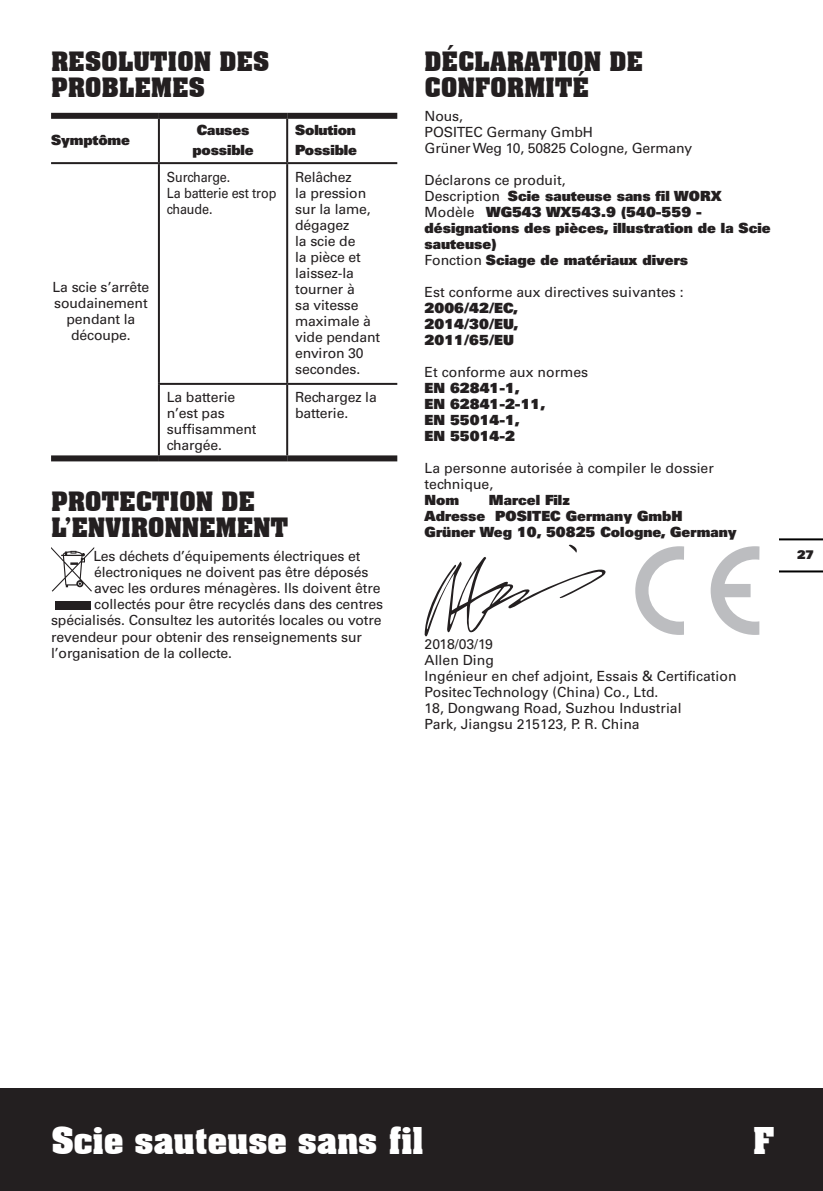
<style>
.page{position:relative;width:823px;height:1191px;background:#fff}
.page>*{position:absolute;margin:0;border:0;box-sizing:border-box;transform-origin:0 0}
.t1{font:700 36px "Aachen BT";letter-spacing:-.025em;color:#fff}
.t2{font:700 26px/26px "Aachen BT";letter-spacing:-.01em;color:#231f20}
.t3{font:14px/16px "Univers";letter-spacing:-.01em;color:#231f20}
.t4{font:900 14px/16px "Univers";color:#231f20}
.t5{font:14px/16px "Univers";letter-spacing:-.01em;color:#231f20;scale:.9 1}
.t6{font:900 12px "Univers";color:#231f20}
.s1{font-weight:400}
</style>
<div class="page">
<div style="left:0;top:1089px;width:822px;height:102px;background:#231f20"></div>
<hr style="left:779px;top:570px;width:43px;height:2px;background:#000">
<hr style="left:779px;top:538px;width:43px;height:2px;background:#000">
<hr style="left:158px;top:119px;width:2px;height:43px;background:#231f20">
<hr style="left:286px;top:119px;width:2px;height:43px;background:#231f20">
<hr style="left:158px;top:164px;width:2px;height:219px;background:#231f20">
<hr style="left:286px;top:164px;width:2px;height:219px;background:#231f20">
<hr style="left:158px;top:385px;width:2px;height:70px;background:#231f20">
<hr style="left:286px;top:385px;width:2px;height:70px;background:#231f20">
<div style="left:51px;top:455px;width:108px;height:6px;background:#231f20"></div>
<div style="left:159px;top:455px;width:128px;height:6px;background:#231f20"></div>
<div style="left:287px;top:455px;width:110px;height:6px;background:#231f20"></div>
<div style="left:51px;top:113px;width:108px;height:6px;background:#231f20"></div>
<div style="left:159px;top:113px;width:128px;height:6px;background:#231f20"></div>
<div style="left:287px;top:113px;width:110px;height:6px;background:#231f20"></div>
<hr style="left:51px;top:162px;width:108px;height:2px;background:#231f20">
<hr style="left:159px;top:162px;width:128px;height:2px;background:#231f20">
<hr style="left:287px;top:162px;width:110px;height:2px;background:#231f20">
<hr style="left:158px;top:383px;width:129px;height:2px;background:#231f20">
<hr style="left:287px;top:383px;width:110px;height:2px;background:#231f20">
<svg style="left:51px;top:547px;width:43px;height:44px"></svg>
<div style="left:55px;top:600px;width:35px;height:9px;background:#231f20"></div>
<svg style="left:424px;top:544px;width:182px;height:93px"></svg>
<svg style="left:635px;top:546px;width:48px;height:89px"></svg>
<svg style="left:710px;top:546px;width:49px;height:89px"></svg>
<h2 class="t2" style="left:51px;top:48px;width:220px">RESOLUTION DES<br>PROBLEMES</h2>
<p class="t4" style="left:51px;top:132px;width:80px">Symptôme</p>
<p class="t4" style="left:192px;top:120px;width:63px;line-height:20px;text-align:center">Causes possible</p>
<p class="t4" style="left:295px;top:120px;width:63px;line-height:20px">Solution<br>Possible</p>
<p class="t5" style="left:167px;top:169px;width:123px">Surcharge.<br>La batterie est trop chaude.</p>
<p class="t3" style="left:295px;top:169px;width:86px">Relâchez<br>la pression sur la lame, dégagez<br>la scie de<br>la pièce et laissez-la tourner à<br>sa vitesse maximale à vide pendant environ 30 secondes.</p>
<p class="t3" style="left:167px;top:389px;width:91px">La batterie n’est pas suffisamment chargée.</p>
<p class="t3" style="left:295px;top:389px;width:83px">Rechargez la batterie.</p>
<h2 class="t2" style="left:51px;top:488px;width:238px">PROTECTION DE<br>L’ENVIRONNEMENT</h2>
<p class="t3" style="left:93px;top:548px;width:268px">Les déchets d’équipements électriques et</p>
<p class="t3" style="left:94px;top:564px;width:275px">électroniques ne doivent pas être déposés</p>
<p class="t3" style="left:94px;top:580px;width:288px">avec les ordures ménagères. Ils doivent être</p>
<p class="t3" style="left:94px;top:596px;width:290px">collectés pour être recyclés dans des centres</p>
<p class="t3" style="left:51px;top:612px;width:332px">spécialisés. Consultez les autorités locales ou votre</p>
<p class="t3" style="left:51px;top:628px;width:312px">revendeur pour obtenir des renseignements sur</p>
<p class="t3" style="left:51px;top:644px;width:182px">l’organisation de la collecte.</p>
<p class="t3" style="left:53px;top:279px;width:98px;text-align:center">La scie s’arrête soudainement pendant la découpe.</p>
<h2 class="t2" style="left:424px;top:48px;width:220px">DÉCLARATION DE<br>CONFORMITÉ</h2>
<p class="t3" style="left:424px;top:108px;width:269px">Nous,<br>POSITEC Germany GmbH<br>Grüner Weg 10, 50825 Cologne, Germany</p>
<p class="t4" style="left:424px;top:171px;width:347px"><span class="s1">Déclarons ce produit,<br>Description</span> Scie sauteuse sans fil WORX<br><span class="s1">Modèle</span> WG543 WX543.9 (540-559 - désignations des pièces, illustration de la Scie sauteuse)<br><span class="s1">Fonction</span> Sciage de matériaux divers</p>
<p class="t3" style="left:424px;top:284px;width:260px">Est conforme aux directives suivantes :</p>
<p class="t4" style="left:424px;top:299px;width:95px;text-align:justify">2006/42/EC, 2014/30/EU, 2011/65/EU</p>
<p class="t3" style="left:424px;top:364px;width:165px">Et conforme aux normes</p>
<p class="t4" style="left:424px;top:379px;width:122px">EN 62841-1,<br>EN 62841-2-11,<br>EN 55014-1,<br>EN 55014-2</p>
<p class="t3" style="left:424px;top:460px;width:290px">La personne autorisée à compiler le dossier technique,</p>
<p class="t4" style="left:424px;top:491px;width:36px">Nom</p>
<p class="t4" style="left:424px;top:491px;width:313px;text-indent:64px">Marcel Filz<br>Adresse POSITEC Germany GmbH<br>Grüner Weg 10, 50825 Cologne, Germany</p>
<p class="t6" style="left:796px;top:546px;width:18px">27</p>
<p class="t3" style="left:424px;top:636px;width:313px">2018/03/19<br>Allen Ding<br>Ingénieur en chef adjoint, Essais &amp; Certification<br>Positec Technology (China) Co., Ltd.<br>18, Dongwang Road, Suzhou Industrial<br>Park, Jiangsu 215123, P. R. China</p>
<h1 class="t1" style="left:51px;top:1117px;width:374px">Scie sauteuse sans fil</h1>
<h1 class="t1" style="left:752px;top:1117px;width:23px">F</h1>
</div>
